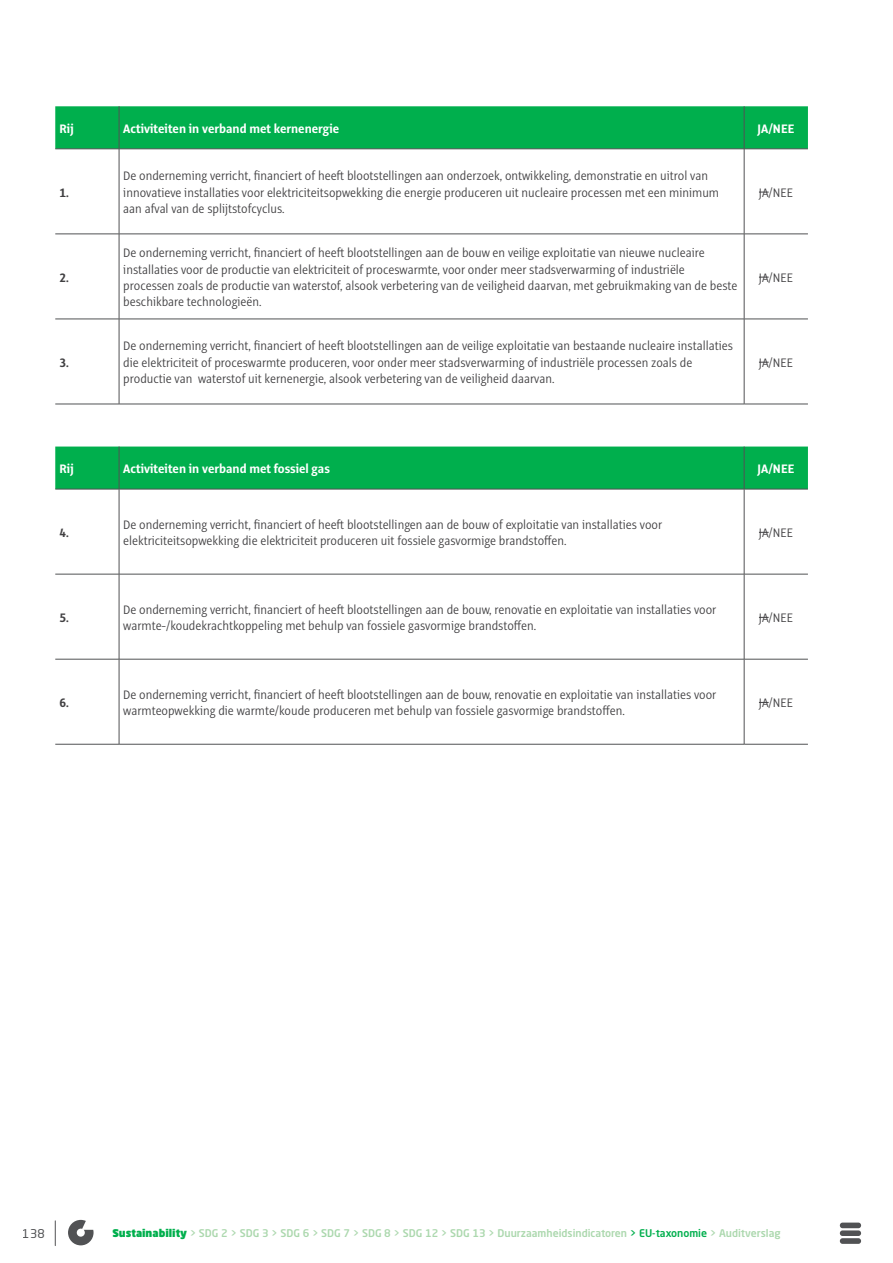
<style>
.page{position:relative;width:893px;height:1263px;background:#fff}
.page>*{position:absolute;margin:0;border:0;box-sizing:border-box;transform-origin:0 0}
.t1{font:300 13.5px/16.2px "Alto Pro Con";color:#414042}
.t2{font:700 13.5px "Alto Pro Con";color:#fff}
.t3{font:700 13.5px "Alto Pro Con";color:#414042}
.t4{font:12px "Neo Sans Std";color:#515254}
.t5{font:500 10.5px "Neo Sans Std";color:#acd8ae}
.s1{font-weight:900;color:#00af4d}
.s2{color:#00af4d}
</style>
<div class="page">
<svg style="left:68px;top:1220px;width:26px;height:25px"></svg>
<svg style="left:55px;top:1221px;width:1px;height:24px"></svg>
<div style="left:55px;top:106px;width:753px;height:43px;background:#00af4d"></div>
<hr style="left:119px;top:106px;width:1px;height:43px;background:#515254">
<hr style="left:744px;top:106px;width:1px;height:43px;background:#515254">
<hr style="left:55px;top:149px;width:64px;height:1px;background:#515254">
<hr style="left:119px;top:149px;width:625px;height:1px;background:#515254">
<hr style="left:119px;top:149px;width:1px;height:85px;background:#515254">
<hr style="left:744px;top:149px;width:64px;height:1px;background:#515254">
<hr style="left:744px;top:149px;width:1px;height:85px;background:#515254">
<hr style="left:55px;top:234px;width:64px;height:1px;background:#515254">
<hr style="left:119px;top:234px;width:625px;height:1px;background:#515254">
<hr style="left:119px;top:234px;width:1px;height:85px;background:#515254">
<hr style="left:744px;top:234px;width:64px;height:1px;background:#515254">
<hr style="left:744px;top:234px;width:1px;height:85px;background:#515254">
<hr style="left:55px;top:319px;width:64px;height:1px;background:#515254">
<hr style="left:119px;top:319px;width:625px;height:1px;background:#515254">
<hr style="left:119px;top:319px;width:1px;height:85px;background:#515254">
<hr style="left:744px;top:319px;width:64px;height:1px;background:#515254">
<hr style="left:744px;top:319px;width:1px;height:85px;background:#515254">
<hr style="left:55px;top:404px;width:64px;height:1px;background:#515254">
<hr style="left:119px;top:404px;width:625px;height:1px;background:#515254">
<hr style="left:744px;top:404px;width:64px;height:1px;background:#515254">
<div style="left:55px;top:446px;width:753px;height:43px;background:#00af4d"></div>
<hr style="left:119px;top:447px;width:1px;height:42px;background:#515254">
<hr style="left:744px;top:447px;width:1px;height:42px;background:#515254">
<hr style="left:55px;top:489px;width:64px;height:1px;background:#515254">
<hr style="left:119px;top:489px;width:625px;height:1px;background:#515254">
<hr style="left:119px;top:489px;width:1px;height:85px;background:#515254">
<hr style="left:744px;top:489px;width:64px;height:1px;background:#515254">
<hr style="left:744px;top:489px;width:1px;height:85px;background:#515254">
<hr style="left:55px;top:574px;width:64px;height:1px;background:#515254">
<hr style="left:119px;top:574px;width:625px;height:1px;background:#515254">
<hr style="left:119px;top:574px;width:1px;height:85px;background:#515254">
<hr style="left:744px;top:574px;width:64px;height:1px;background:#515254">
<hr style="left:744px;top:574px;width:1px;height:85px;background:#515254">
<hr style="left:55px;top:659px;width:64px;height:1px;background:#515254">
<hr style="left:119px;top:659px;width:625px;height:1px;background:#515254">
<hr style="left:119px;top:659px;width:1px;height:85px;background:#515254">
<hr style="left:744px;top:659px;width:64px;height:1px;background:#515254">
<hr style="left:744px;top:659px;width:1px;height:85px;background:#515254">
<hr style="left:55px;top:744px;width:64px;height:1px;background:#515254">
<hr style="left:119px;top:744px;width:625px;height:1px;background:#515254">
<hr style="left:744px;top:744px;width:64px;height:1px;background:#515254">
<div style="left:840px;top:1230px;width:21px;height:6px;background:#515254;border-radius:3px"></div>
<div style="left:840px;top:1222px;width:21px;height:6px;background:#515254;border-radius:3px"></div>
<div style="left:840px;top:1238px;width:21px;height:6px;background:#515254;border-radius:3px"></div>
<p class="t2" style="left:60px;top:121px;width:16px">Rij</p>
<p class="t2" style="left:123px;top:121px;width:217px">Activiteiten in verband met kernenergie</p>
<p class="t2" style="left:757px;top:121px;width:38px">JA/NEE</p>
<p class="t3" style="left:60px;top:185px;width:11px">1.</p>
<p class="t1" style="left:123px;top:168px;width:597px">De onderneming verricht, financiert of heeft blootstellingen aan onderzoek, ontwikkeling, demonstratie en uitrol van innovatieve installaties voor elektriciteitsopwekking die energie produceren uit nucleaire processen met een minimum aan afval van de splijtstofcyclus.</p>
<p class="t1" style="left:759px;top:184px;width:36px">JA/NEE</p>
<p class="t3" style="left:60px;top:270px;width:11px">2.</p>
<p class="t1" style="left:123px;top:245px;width:616px">De onderneming verricht, financiert of heeft blootstellingen aan de bouw en veilige exploitatie van nieuwe nucleaire installaties voor de productie van elektriciteit of proceswarmte, voor onder meer stadsverwarming of industriële processen zoals de productie van waterstof, alsook verbetering van de veiligheid daarvan, met gebruikmaking van de beste beschikbare technologieën.</p>
<p class="t1" style="left:759px;top:269px;width:36px">JA/NEE</p>
<p class="t3" style="left:60px;top:355px;width:11px">3.</p>
<p class="t1" style="left:123px;top:338px;width:611px">De onderneming verricht, financiert of heeft blootstellingen aan de veilige exploitatie van bestaande nucleaire installaties die elektriciteit of proceswarmte produceren, voor onder meer stadsverwarming of industriële processen zoals de productie van waterstof uit kernenergie, alsook verbetering van de veiligheid daarvan.</p>
<p class="t1" style="left:759px;top:354px;width:36px">JA/NEE</p>
<p class="t2" style="left:60px;top:461px;width:16px">Rij</p>
<p class="t2" style="left:123px;top:461px;width:208px">Activiteiten in verband met fossiel gas</p>
<p class="t2" style="left:757px;top:461px;width:38px">JA/NEE</p>
<p class="t3" style="left:60px;top:525px;width:11px">4.</p>
<p class="t1" style="left:123px;top:516px;width:540px">De onderneming verricht, financiert of heeft blootstellingen aan de bouw of exploitatie van installaties voor elektriciteitsopwekking die elektriciteit produceren uit fossiele gasvormige brandstoffen.</p>
<p class="t1" style="left:759px;top:524px;width:36px">JA/NEE</p>
<p class="t3" style="left:60px;top:610px;width:11px">5.</p>
<p class="t1" style="left:123px;top:601px;width:594px">De onderneming verricht, financiert of heeft blootstellingen aan de bouw, renovatie en exploitatie van installaties voor warmte-/koudekrachtkoppeling met behulp van fossiele gasvormige brandstoffen.</p>
<p class="t1" style="left:759px;top:609px;width:36px">JA/NEE</p>
<p class="t3" style="left:60px;top:695px;width:11px">6.</p>
<p class="t1" style="left:123px;top:686px;width:594px">De onderneming verricht, financiert of heeft blootstellingen aan de bouw, renovatie en exploitatie van installaties voor warmteopwekking die warmte/koude produceren met behulp van fossiele gasvormige brandstoffen.</p>
<p class="t1" style="left:759px;top:694px;width:36px">JA/NEE</p>
<p class="t4" style="left:23px;top:1226px;width:23px">138</p>
<p class="t5" style="left:112px;top:1226px;width:670px"><span class="s1">Sustainability</span> &gt; SDG 2 &gt; SDG 3 &gt; SDG 6 &gt; SDG 7 &gt; SDG 8 &gt; SDG 12 &gt; SDG 13 &gt; Duurzaamheidsindicatoren <span class="s2">&gt; EU-taxonomie</span> &gt; Auditverslag</p>
</div>
